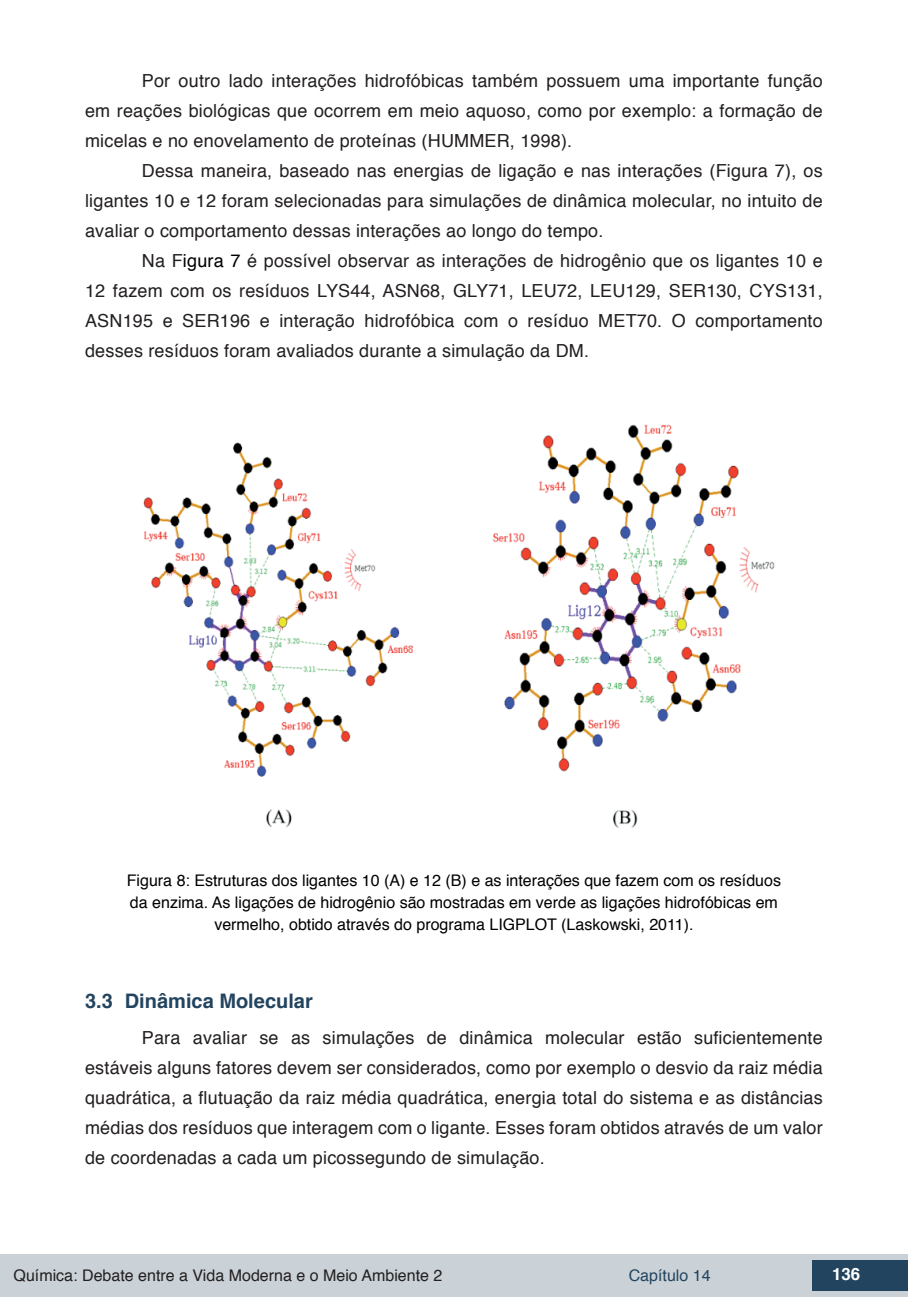
<style>
.page{position:relative;width:908px;height:1304px;background:#fff}
.page>*{position:absolute;margin:0;border:0;box-sizing:border-box;transform-origin:0 0}
.t1{font:700 20px "Helvetica";color:#23445f}
.t2{font:18px/30px "Helvetica";letter-spacing:.01em;color:#231f20;text-align:justify}
.t3{font:700 16.8px "Helvetica";color:#fff}
.t4{font:16px/22px "Helvetica";color:#000;text-align:center}
.t5{font:16px "Helvetica";color:#231f20}
.t6{font:16px "Helvetica";color:#23445f}
.s1{color:#000001}
</style>
<div class="page">
<div style="left:0;top:1254px;width:906px;height:43px;background:#cad2d7"></div>
<div style="left:812px;top:1261px;width:95px;height:30px;background:#23445f"></div>
<img style="left:143px;top:424px;width:632px;height:404px">
<p class="t2" style="left:85px;top:66px;width:738px;text-indent:57px">Por outro lado interações hidrofóbicas também possuem uma importante função em reações biológicas que ocorrem em meio aquoso, como por exemplo: a formação de micelas e no enovelamento de proteínas (HUMMER, 1998).</p>
<p class="t2" style="left:85px;top:156px;width:738px;text-indent:57px">Dessa maneira, baseado nas energias de ligação e nas interações (Figura 7), os ligantes 10 e 12 foram selecionadas para simulações de dinâmica molecular, no intuito de avaliar o comportamento dessas interações ao longo do tempo.</p>
<p class="t2" style="left:85px;top:246px;width:738px;text-indent:57px">Na F<span class="s1">igura 7</span> é possível observar as interações de hidrogênio que os ligantes 10 e 12 fazem com os resíduos LYS44, ASN68, GLY71, LEU72, LEU129, SER130, CYS131, ASN195 e SER196 e interação hidrofóbica com o resíduo MET70. O comportamento desses resíduos foram avaliados durante a simulação da DM.</p>
<p class="t4" style="left:127px;top:870px;width:655px">Figura 8: Estruturas dos ligantes 10 (A) e 12 (B) e as interações que fazem com os resíduos da enzima. As ligações de hidrogênio são mostradas em verde as ligações hidrofóbicas em vermelho, obtido através do programa LIGPLOT (Laskowski, 2011).</p>
<p class="t1" style="left:85px;top:985px;width:229px">3.3 Dinâmica Molecular</p>
<p class="t2" style="left:85px;top:1023px;width:738px;text-indent:57px">Para avaliar se as simulações de dinâmica molecular estão suficientemente estáveis alguns fatores devem ser considerados, como por exemplo o desvio da raiz média quadrática, a flutuação da raiz média quadrática, energia total do sistema e as distâncias médias dos resíduos que interagem com o ligante. Esses foram obtidos através de um valor de coordenadas a cada um picossegundo de simulação.</p>
<p class="t5" style="left:14px;top:1263px;width:430px">Química: Debate entre a Vida Moderna e o Meio Ambiente 2</p>
<p class="t6" style="left:628px;top:1263px;width:83px">Capítulo 14</p>
<p class="t3" style="left:831px;top:1261px;width:30px">136</p>
</div>
